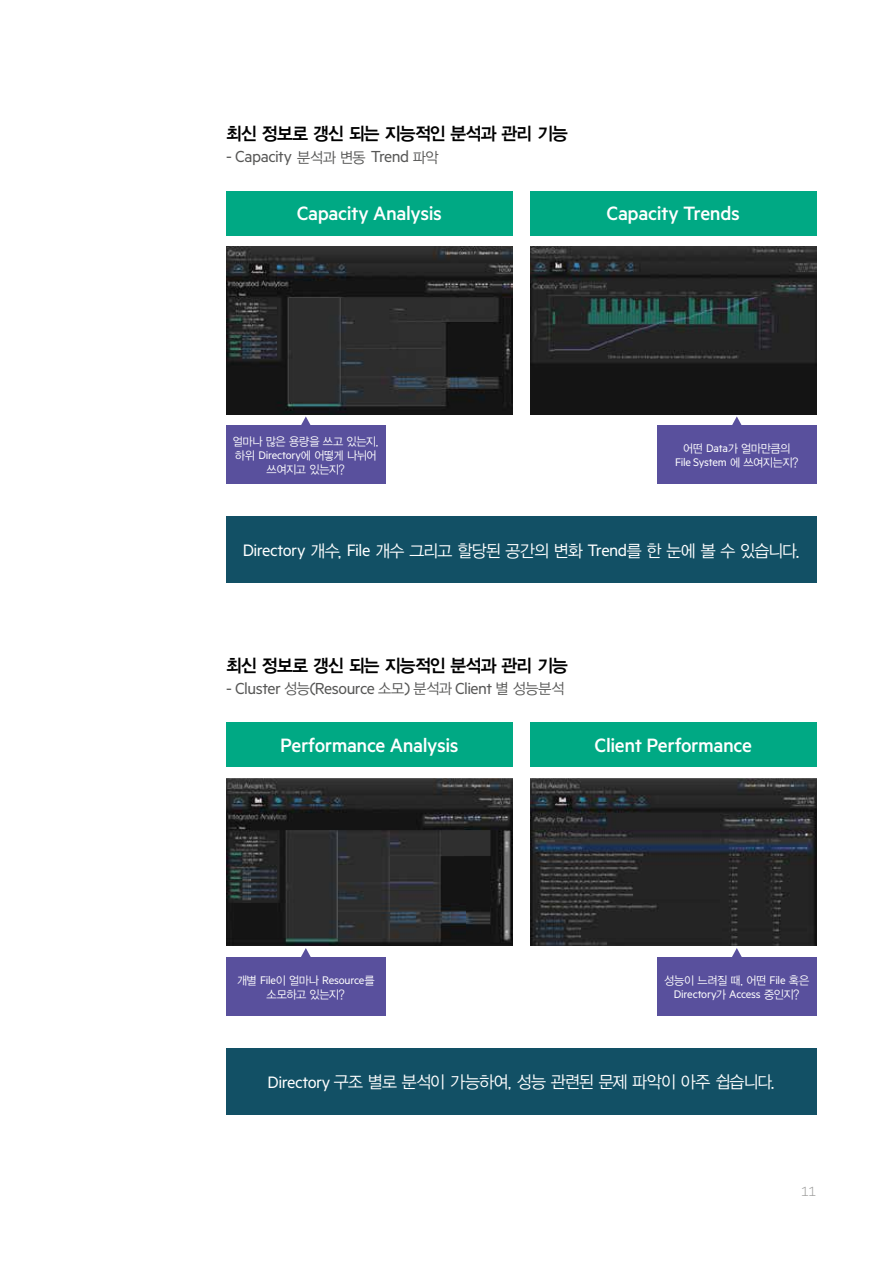
<style>
.page{position:relative;width:893px;height:1263px;background:#fff}
.page>*{position:absolute;margin:0;border:0;box-sizing:border-box;transform-origin:0 0}
.t1{font:500 21.75px "Metric HPE";letter-spacing:-.02em;color:#fff}
.t2{font:18px "Metric HPE";letter-spacing:-.03em;color:#575756}
.t3{font:18px "YDGO14";letter-spacing:-.045em;color:#000;scale:.95 1}
.t4{font:17.1px "YDGO12";letter-spacing:-.045em;color:#fff;scale:.95 1}
.t5{font:300 15px "Metric HPE";color:#9d9d9c}
.t6{font:12.45px "Metric HPE";letter-spacing:-.02em;color:#fff}
.t7{font:11.7px/14px "YDGO12";letter-spacing:-.035em;color:#fff;text-align:center;scale:.95 1}
.s1{font-family:"YDGO12";font-size:15px}
.s2{font-family:"Metric HPE";font-size:12.45px}
.s3{font-family:"YDGO12";font-size:11.7px}
.s4{font-family:"Metric HPE";font-size:18.6px}
</style>
<div class="page">
<div style="left:226px;top:426px;width:159px;height:58px;background:#59509d"></div>
<svg style="left:301px;top:416px;width:10px;height:10px"></svg>
<div style="left:226px;top:957px;width:159px;height:58px;background:#59509d"></div>
<svg style="left:301px;top:948px;width:10px;height:9px"></svg>
<div style="left:657px;top:426px;width:159px;height:58px;background:#59509d"></div>
<svg style="left:732px;top:416px;width:10px;height:10px"></svg>
<div style="left:657px;top:957px;width:159px;height:58px;background:#59509d"></div>
<svg style="left:732px;top:948px;width:10px;height:9px"></svg>
<img style="left:226px;top:247px;width:286px;height:167px">
<img style="left:226px;top:778px;width:286px;height:168px">
<img style="left:530px;top:247px;width:286px;height:167px">
<img style="left:530px;top:778px;width:286px;height:168px">
<div style="left:226px;top:191px;width:286px;height:44px;background:#00a984"></div>
<div style="left:226px;top:723px;width:286px;height:44px;background:#00a984"></div>
<div style="left:530px;top:191px;width:286px;height:44px;background:#00a984"></div>
<div style="left:530px;top:723px;width:286px;height:44px;background:#00a984"></div>
<div style="left:226px;top:516px;width:590px;height:67px;background:#125065"></div>
<div style="left:226px;top:1048px;width:590px;height:67px;background:#125065"></div>
<p class="t3" style="left:226px;top:125px;width:361px">최신 정보로 갱신 되는 지능적인 분석과 관리 기능</p>
<p class="t2" style="left:226px;top:146px;width:214px">- Capacity <span class="s1">분석과 변동</span> Trend <span class="s1">파악</span></p>
<p class="t1" style="left:297px;top:201px;width:147px">Capacity Analysis</p>
<p class="t1" style="left:607px;top:201px;width:135px">Capacity Trends</p>
<p class="t7" style="left:233px;top:434px;width:155px">얼마나 많은 용량을 쓰고 있는지, 하위 <span class="s2">Directory</span>에 어떻게 나뉘어 쓰여지고 있는지?</p>
<p class="t7" style="left:683px;top:442px;width:114px">어떤 <span class="s2">Data</span>가 얼마만큼의</p>
<p class="t6" style="left:675px;top:455px;width:125px">File System <span class="s3">에 쓰여지는지?</span></p>
<p class="t4" style="left:243px;top:542px;width:588px"><span class="s4">Directory</span> 개수, <span class="s4">File</span> 개수 그리고 할당된 공간의 변화 <span class="s4">Trend</span>를 한 눈에 볼 수 있습니다.</p>
<p class="t3" style="left:226px;top:656px;width:361px">최신 정보로 갱신 되는 지능적인 분석과 관리 기능</p>
<p class="t2" style="left:226px;top:678px;width:340px">- Cluster <span class="s1">성능</span>(Resource <span class="s1">소모</span>) <span class="s1">분석과</span> Client <span class="s1">별 성능분석</span></p>
<p class="t1" style="left:280px;top:732px;width:180px">Performance Analysis</p>
<p class="t1" style="left:595px;top:732px;width:159px">Client Performance</p>
<p class="t6" style="left:237px;top:973px;width:139px"><span class="s3">개별</span> File<span class="s3">이 얼마나</span> Resource<span class="s3">를</span></p>
<p class="t7" style="left:267px;top:987px;width:84px">소모하고 있는지?</p>
<p class="t7" style="left:664px;top:973px;width:154px">성능이 느려질 때, 어떤 <span class="s2">File</span> 혹은</p>
<p class="t6" style="left:674px;top:987px;width:127px">Directory<span class="s3">가</span> Access <span class="s3">중인지?</span></p>
<p class="t4" style="left:268px;top:1073px;width:536px"><span class="s4">Directory</span> 구조 별로 분석이 가능하여, 성능 관련된 문제 파악이 아주 쉽습니다.</p>
<p class="t5" style="left:801px;top:1183px;width:17px">11</p>
</div>
